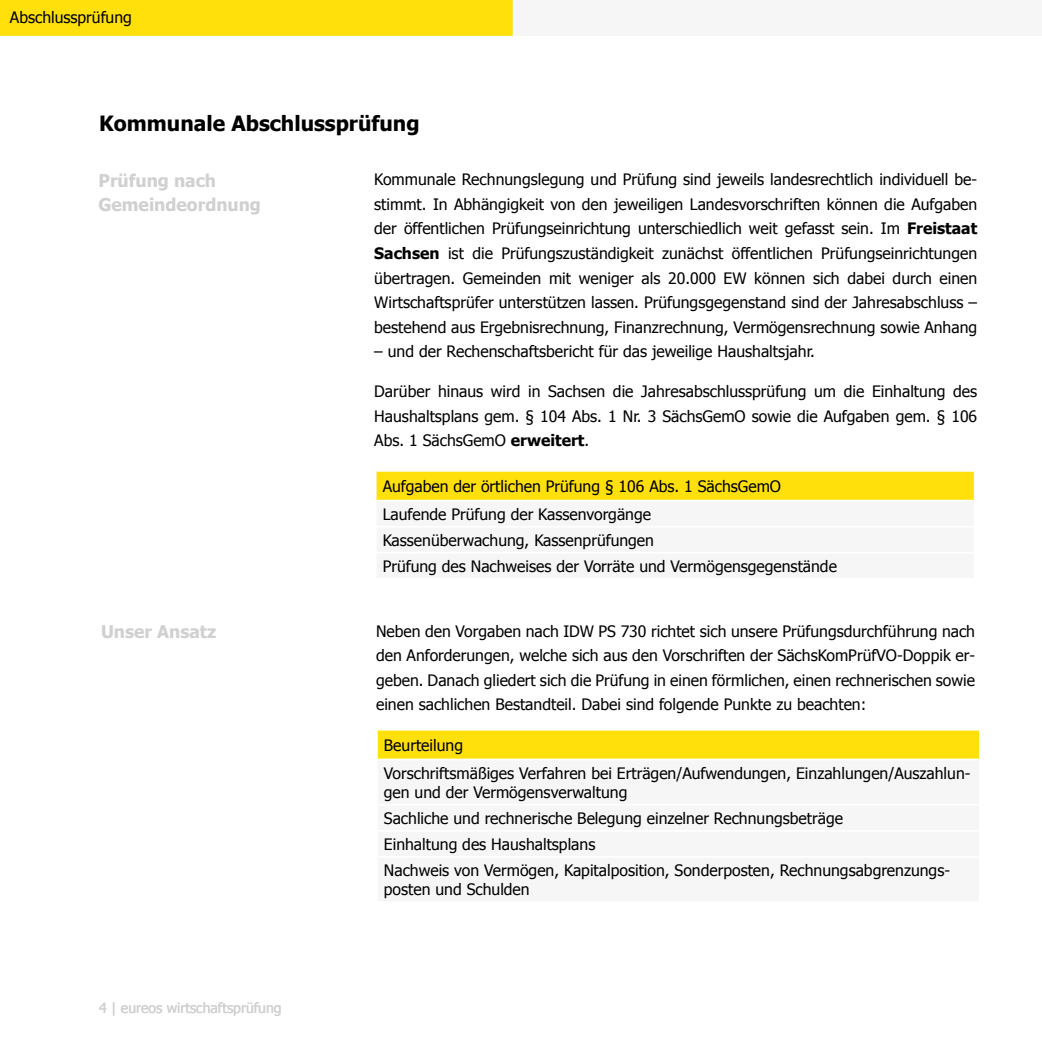
<style>
.page{position:relative;width:1042px;height:1042px;background:#fff}
.page>*{position:absolute;margin:0;border:0;box-sizing:border-box;transform-origin:0 0}
.t1{font:700 21px "Tahoma";color:#000}
.t2{font:700 17.5px/24.5px "Tahoma";color:#d0d0d0}
.t3{font:15.75px/24.5px "Tahoma";color:#000}
.t4{font:14px "Tahoma";color:#d0d0d0}
.s1{font-weight:700}
</style>
<div class="page">
<div style="left:0;top:0;width:512px;height:36px;border:2px solid #ffe00a"></div>
<div style="left:0;top:0;width:511px;height:35px;background:#ffe00a"></div>
<div style="left:377px;top:730px;width:603px;height:29px;background:#ffe00a"></div>
<hr style="left:376px;top:730px;width:2px;height:28px;background:#fff">
<svg style="left:979px;top:730px;width:1px;height:28px"></svg>
<hr style="left:376px;top:758px;width:604px;height:2px;background:#fff">
<div style="left:376px;top:471px;width:598px;height:30px;background:#ffe00a"></div>
<hr style="left:375px;top:470px;width:600px;height:2px;background:#fff">
<hr style="left:375px;top:500px;width:600px;height:1px;background:#fff">
<p class="t3" style="left:10px;top:5px;width:123px">Abschlussprüfung</p>
<h1 class="t1" style="left:99px;top:109px;width:322px">Kommunale Abschlussprüfung</h1>
<p class="t3" style="left:374px;top:167px;width:604px;text-align:justify">Kommunale Rechnungslegung und Prüfung sind jeweils landesrechtlich individuell be&shy;stimmt. In Abhängigkeit von den jeweiligen Landesvorschriften können die Aufgaben der öffentlichen Prüfungseinrichtung unterschiedlich weit gefasst sein. Im <span class="s1">Freistaat Sachsen</span> ist die Prüfungszuständigkeit zunächst öffentlichen Prüfungseinrichtungen übertragen. Gemeinden mit weniger als 20.000 EW können sich dabei durch einen Wirtschaftsprüfer unterstützen lassen. Prüfungsgegenstand sind der Jahresabschluss – bestehend aus Ergebnisrechnung, Finanzrechnung, Vermögensrechnung sowie Anhang</p>
<p class="t3" style="left:374px;top:338px;width:442px">– und der Rechenschaftsbericht für das jeweilige Haushaltsjahr.</p>
<p class="t3" style="left:374px;top:379px;width:604px;text-align:justify">Darüber hinaus wird in Sachsen die Jahresabschlussprüfung um die Einhaltung des Haushaltsplans gem. § 104 Abs. 1 Nr. 3 SächsGemO sowie die Aufgaben gem. § 106<br>Abs. 1 SächsGemO <span class="s1">erweitert</span>.</p>
<p class="t2" style="left:98px;top:167px;width:164px">Prüfung nach<br>Gemeindeordnung</p>
<p class="t2" style="left:101px;top:618px;width:117px">Unser Ansatz</p>
<p class="t4" style="left:99px;top:998px;width:184px">4 | eureos wirtschaftsprüfung</p>
<p class="t3" style="left:383px;top:471px;width:400px;line-height:27.8px">Aufgaben der örtlichen Prüfung § 106 Abs. 1 SächsGemO<br>Laufende Prüfung der Kassenvorgänge</p>
<p class="t3" style="left:383px;top:526px;width:456px;line-height:26.1px">Kassenüberwachung, Kassenprüfungen<br>Prüfung des Nachweises der Vorräte und Vermögensgegenstände</p>
<p class="t3" style="left:376px;top:618px;width:600px;text-align:justify">Neben den Vorgaben nach IDW PS 730 richtet sich unsere Prüfungsdurchführung nach den Anforderungen, welche sich aus den Vorschriften der SächsKomPrüfVO-Doppik er&shy;geben. Danach gliedert sich die Prüfung in einen förmlichen, einen rechnerischen sowie einen sachlichen Bestandteil. Dabei sind folgende Punkte zu beachten:</p>
<p class="t3" style="left:384px;top:730px;width:588px;line-height:27.8px">Beurteilung<br>Vorschriftsmäßiges Verfahren bei Erträgen/Aufwendungen, Einzahlungen/Auszahlun-</p>
<p class="t3" style="left:384px;top:778px;width:568px;line-height:26.1px">gen und der Vermögensverwaltung<br>Sachliche und rechnerische Belegung einzelner Rechnungsbeträge<br>Einhaltung des Haushaltsplans<br>Nachweis von Vermögen, Kapitalposition, Sonderposten, Rechnungsabgrenzungs-</p>
<p class="t3" style="left:384px;top:876px;width:147px">posten und Schulden</p>
</div>
